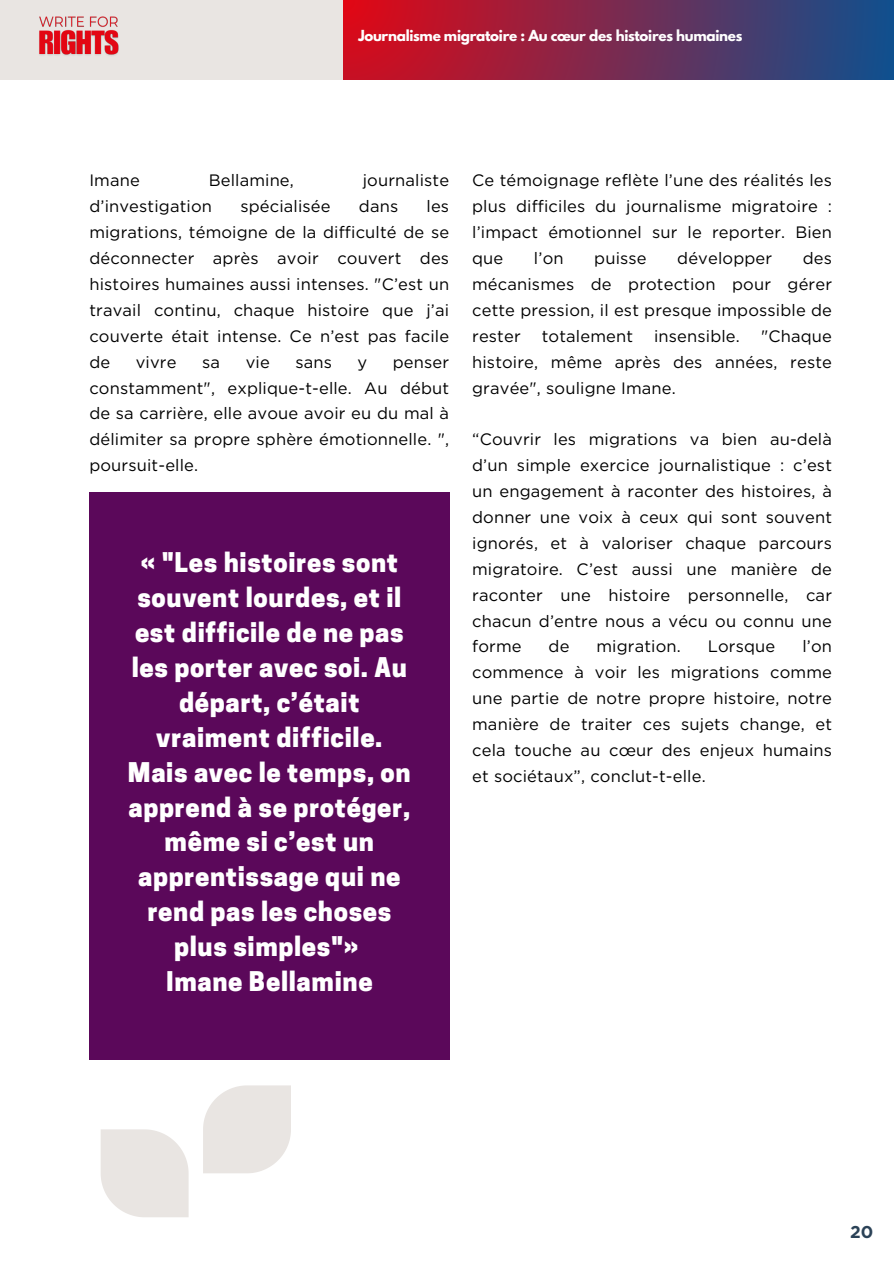
<style>
.page{position:relative;width:894px;height:1264px;background:#fff}
.page>*{position:absolute;margin:0;border:0;box-sizing:border-box;transform-origin:0 0}
.t1{font:800 25.5px/34.8px "Cooper Hewitt";letter-spacing:.025em;color:#fff;text-align:center}
.t2{font:700 17.1px "Gotham";color:#2b4257}
.t3{font:16.5px/25.8px "Gotham";letter-spacing:.01em;color:#000;text-align:justify}
.t4{font:700 13.5px "League Spartan";letter-spacing:-.02em;color:#fff}
</style>
<div class="page">
<svg style="left:101px;top:1129px;width:87px;height:88px"></svg>
<svg style="left:203px;top:1085px;width:88px;height:88px"></svg>
<div style="left:89px;top:492px;width:360px;height:567px;background:#5b085a"></div>
<div style="left:0;top:0;width:358px;height:80px;background:#e9e5e2"></div>
<div style="left:343px;top:0;width:550px;height:80px;background:linear-gradient(to right,#dd0816,#114f8d)"></div>
<img style="left:39px;top:31px;width:80px;height:25px">
<img style="left:39px;top:16px;width:79px;height:15px">
<p class="t4" style="left:358px;top:29px;width:385px">Journalisme migratoire : Au cœur des histoires humaines</p>
<h3 class="t3" style="left:89px;top:167px;width:52px">Imane</h3>
<h3 class="t3" style="left:209px;top:167px;width:87px">Bellamine,</h3>
<h3 class="t3" style="left:362px;top:167px;width:88px">journaliste</h3>
<h3 class="t3" style="left:89px;top:193px;width:124px">d’investigation</h3>
<h3 class="t3" style="left:240px;top:193px;width:92px">spécialisée</h3>
<h3 class="t3" style="left:359px;top:193px;width:41px">dans</h3>
<h3 class="t3" style="left:89px;top:193px;width:361px;text-indent:337px">les migrations, témoigne de la difficulté de se déconnecter après avoir couvert des histoires humaines aussi intenses. "C’est un travail continu, chaque histoire que j’ai couverte était intense. Ce n’est pas facile de</h3>
<h3 class="t3" style="left:136px;top:349px;width:42px">vivre</h3>
<h3 class="t3" style="left:202px;top:349px;width:19px">sa</h3>
<h3 class="t3" style="left:245px;top:349px;width:26px">vie</h3>
<h3 class="t3" style="left:295px;top:349px;width:38px">sans</h3>
<h3 class="t3" style="left:357px;top:349px;width:11px">y</h3>
<h3 class="t3" style="left:89px;top:349px;width:361px;text-indent:303px">penser constamment", explique-t-elle. Au début de sa carrière, elle avoue avoir eu du mal à délimiter sa propre sphère émotionnelle. ", poursuit-elle.</h3>
<p class="t1" style="left:128px;top:548px;width:284px">« "Les histoires sont souvent lourdes, et il est difficile de ne pas les porter avec soi. Au départ, c’était vraiment difficile.<br>Mais avec le temps, on apprend à se protéger, même si c’est un apprentissage qui ne rend pas les choses plus simples"»<br>Imane Bellamine</p>
<p class="t3" style="left:472px;top:167px;width:361px">Ce témoignage reflète l’une des réalités les plus difficiles du journalisme migratoire : l’impact émotionnel sur le reporter. Bien que</p>
<p class="t3" style="left:534px;top:245px;width:31px">l’on</p>
<p class="t3" style="left:594px;top:245px;width:54px">puisse</p>
<p class="t3" style="left:677px;top:245px;width:96px">développer</p>
<p class="t3" style="left:472px;top:245px;width:361px;text-indent:330px">des mécanismes de protection pour gérer cette pression, il est presque impossible de rester</p>
<p class="t3" style="left:472px;top:323px;width:361px;text-indent:289px">"Chaque histoire, même après des années, reste gravée", souligne Imane.</p>
<h2 class="t3" style="left:472px;top:426px;width:361px">“Couvrir les migrations va bien au-delà d’un simple exercice journalistique : c’est un engagement à raconter des histoires, à donner une voix à ceux qui sont souvent ignorés, et à valoriser chaque parcours migratoire. C’est aussi une manière de raconter une histoire personnelle, car chacun d’entre nous a vécu ou connu une forme</h2>
<p class="t3" style="left:541px;top:323px;width:93px">totalement</p>
<p class="t3" style="left:654px;top:323px;width:87px">insensible.</p>
<h2 class="t3" style="left:472px;top:633px;width:361px;text-indent:330px">l’on commence à voir les migrations comme une partie de notre propre histoire, notre manière de traiter ces sujets change, et cela touche au cœur des enjeux humains et sociétaux”, conclut-t-elle.</h2>
<h2 class="t3" style="left:548px;top:633px;width:22px">de</h2>
<h2 class="t3" style="left:596px;top:633px;width:86px">migration.</h2>
<h2 class="t3" style="left:707px;top:633px;width:69px">Lorsque</h2>
<p class="t2" style="left:849px;top:1221px;width:25px">20</p>
</div>
